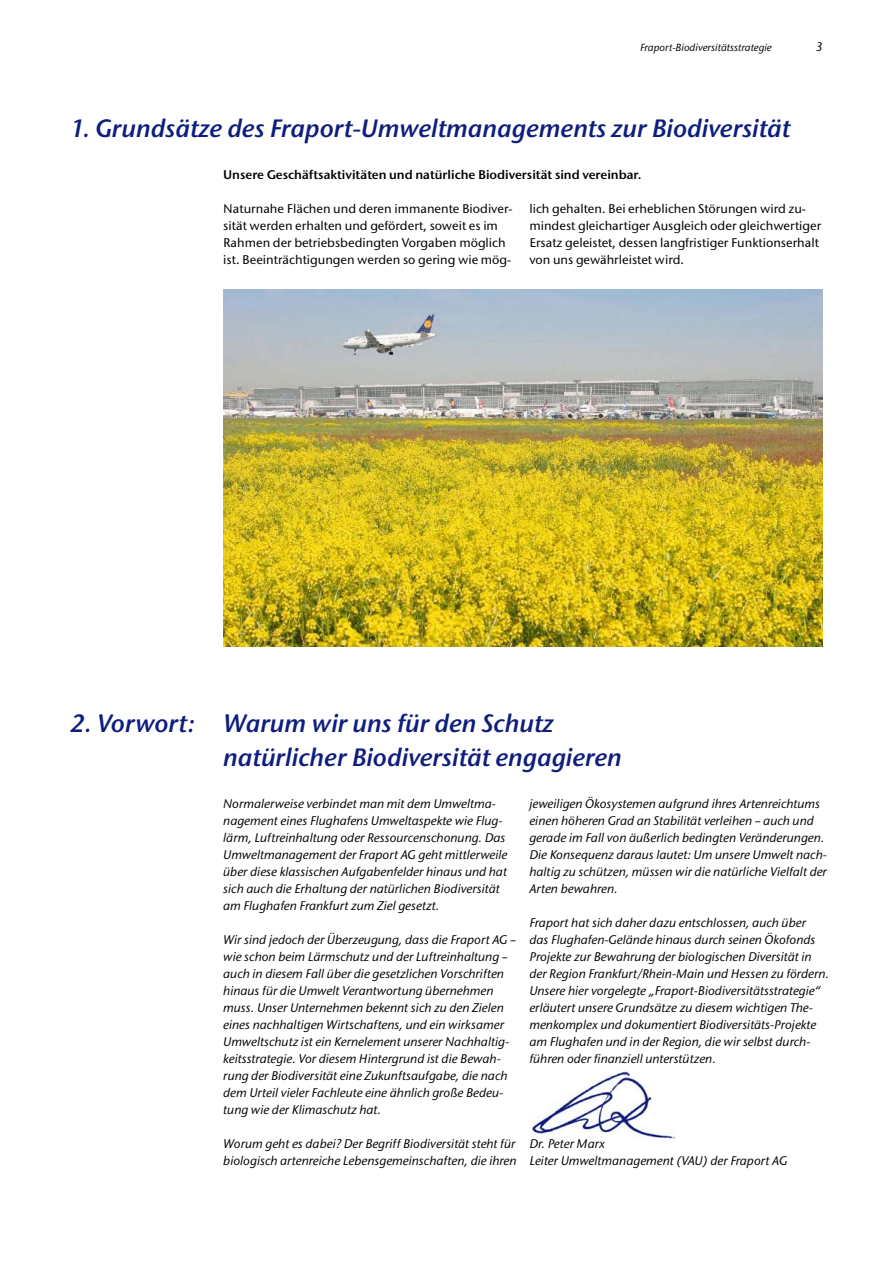
<style>
.page{position:relative;width:893px;height:1263px;background:#fff}
.page>*{position:absolute;margin:0;border:0;box-sizing:border-box;transform-origin:0 0}
.t1{font:25.5px/34px "Stone San Itc T Semi Ital";color:#0e1e7d}
.t2{font:italic 500 12.75px/17px "Stone San Itc T";color:#000}
.t3{font:500 12.75px/17px "Stone San Itc T";color:#000}
.t4{font:12.75px "Stone San Itc T Semi";color:#000}
.t5{font:italic 500 10.5px "Stone San Itc T";color:#000}
</style>
<div class="page">
<img style="left:223px;top:289px;width:600px;height:357px">
<img style="left:532px;top:1068px;width:143px;height:71px">
<p class="t5" style="left:640px;top:41px;width:133px">Fraport-Biodiversitätsstrategie</p>
<p class="t2" style="left:816px;top:38px;width:8px">3</p>
<h1 class="t1" style="left:70px;top:111px;width:722px">1. Grundsätze des Fraport-Umweltmanagements zur Biodiversität</h1>
<p class="t4" style="left:223px;top:167px;width:420px">Unsere Geschäftsaktivitäten und natürliche Biodiversität sind vereinbar.</p>
<p class="t3" style="left:529px;top:200px;width:293px">lich gehalten. Bei erheblichen Störungen wird zu&shy;mindest gleichartiger Ausgleich oder gleichwertiger Ersatz geleistet, dessen langfristiger Funktionserhalt von uns gewährleistet wird.</p>
<p class="t3" style="left:223px;top:200px;width:291px">Naturnahe Flächen und deren immanente Biodiver&shy;sität werden erhalten und gefördert, soweit es im Rahmen der betriebsbedingten Vorgaben möglich ist. Beeinträchtigungen werden so gering wie mög-</p>
<h1 class="t1" style="left:223px;top:706px;width:400px;text-indent:-153px">2. Vorwort: Warum wir uns für den Schutz natürlicher Biodiversität engagieren</h1>
<p class="t2" style="left:223px;top:795px;width:286px">Normalerweise verbindet man mit dem Umweltma&shy;nagement eines Flughafens Umweltaspekte wie Flug&shy;lärm, Luftreinhaltung oder Ressourcenschonung. Das Umweltmanagement der Fraport AG geht mittlerweile über diese klassischen Aufgabenfelder hinaus und hat sich auch die Erhaltung der natürlichen Biodiversität am Flughafen Frankfurt zum Ziel gesetzt.</p>
<p class="t2" style="left:223px;top:931px;width:294px">Wir sind jedoch der Überzeugung, dass die Fraport AG – wie schon beim Lärmschutz und der Luftreinhaltung – auch in diesem Fall über die gesetzlichen Vorschriften hinaus für die Umwelt Verantwortung übernehmen muss. Unser Unternehmen bekennt sich zu den Zielen eines nachhaltigen Wirtschaftens, und ein wirksamer Umweltschutz ist ein Kernelement unserer Nachhaltig&shy;keitsstrategie. Vor diesem Hintergrund ist die Bewah&shy;rung der Biodiversität eine Zukunftsaufgabe, die nach dem Urteil vieler Fachleute eine ähnlich große Bedeu&shy;tung wie der Klimaschutz hat.</p>
<p class="t2" style="left:223px;top:1135px;width:295px">Worum geht es dabei? Der Begriff Biodiversität steht für biologisch artenreiche Lebensgemeinschaften, die ihren</p>
<p class="t2" style="left:529px;top:795px;width:299px">jeweiligen Ökosystemen aufgrund ihres Artenreichtums einen höheren Grad an Stabilität verleihen – auch und gerade im Fall von äußerlich bedingten Veränderungen.<br>Die Konsequenz daraus lautet: Um unsere Umwelt nach&shy;haltig zu schützen, müssen wir die natürliche Vielfalt der Arten bewahren.</p>
<p class="t2" style="left:529px;top:914px;width:301px">Fraport hat sich daher dazu entschlossen, auch über<br>das Flughafen-Gelände hinaus durch seinen Ökofonds Projekte zur Bewahrung der biologischen Diversität in der Region Frankfurt/Rhein-Main und Hessen zu fördern.<br>Unsere hier vorgelegte „Fraport-Biodiversitätsstrategie“ erläutert unsere Grundsätze zu diesem wichtigen The&shy;menkomplex und dokumentiert Biodiversitäts-Projekte am Flughafen und in der Region, die wir selbst durch&shy;führen oder finanziell unterstützen.</p>
<p class="t2" style="left:529px;top:1135px;width:259px">Dr. Peter Marx<br>Leiter Umweltmanagement (VAU) der Fraport AG</p>
</div>
